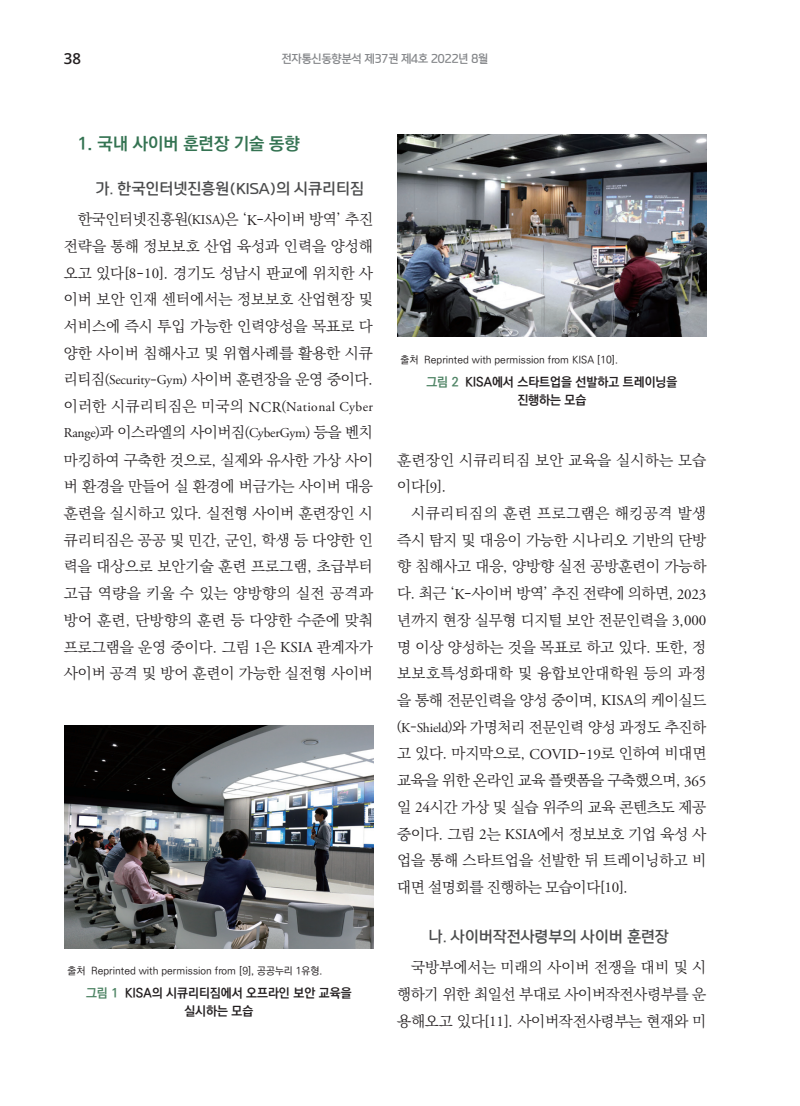
<style>
.page{position:relative;width:800px;height:1106px;background:#fff}
.page>*{position:absolute;margin:0;border:0;box-sizing:border-box;transform-origin:0 0}
._1{font:700 17.25px "Ko Pub Dotum";letter-spacing:-.01em;color:#347352}
._2단본문{font:300 15px/26.7px "Ko Pub Batang";letter-spacing:-.005em;color:#231f20;text-align:justify}
._2단본문-2{font:300 15px/26.7px "Ko Pub Batang";letter-spacing:.015em;color:#231f20}
.t1{font:600 15px "Open Sans";color:#231f20}
.가{font:14.7px "paybooc OTF Bold";letter-spacing:.02em;color:#4b4c4d}
._2단본문-3{font:13.5px "Adobe Garamond Pro";letter-spacing:.035em;color:#231f20}
.캡션{font:700 12.75px "Ko Pub Dotum";color:#231f20}
.t2{font:10.95px "paybooc OTF Bold";color:#848689}
.캡션출처{font:500 10.2px "Ko Pub Dotum";color:#231f20}
.s1{font-size:13.65px}
.s2{font-size:13.5px}
.s3{font-family:"Adobe Garamond Pro";font-weight:400;font-size:13.5px}
.s4{font-family:"Adobe Garamond Pro";font-weight:400}
.s5{font-family:"Ko Pub Batang";font-weight:300;font-size:15px}
.s6{font-size:15px}
.s7{font-family:"Ko Pub Batang";font-weight:300}
.s8{color:#4f8465}
</style>
<div class="page">
<img style="left:64px;top:725px;width:309px;height:224px">
<img style="left:397px;top:134px;width:309px;height:203px">
<p class="t1" style="left:64px;top:48px;width:19px">38</p>
<p class="t2" style="left:282px;top:52px;width:208px">전자통신동향분석 제37권 제4호 2022년 8월</p>
<p class="_1" style="left:78px;top:135px;width:223px">1. 국내 사이버 훈련장 기술 동향</p>
<p class="가" style="left:96px;top:179px;width:270px">가. 한국인터넷진흥원<span class="s1">(KISA)</span>의 시큐리티짐</p>
<p class="_2단본문" style="left:64px;top:207px;width:310px;text-indent:14px">한국인터넷진흥원<span class="s2">(</span><span class="s3">KISA</span><span class="s2">)</span>은 ‘<span class="s4">K</span>-사이버 방역’ 추진 전략을 통해 정보보호 산업 육성과 인력을 양성해 오고 있다[<span class="s4">8</span>-<span class="s4">10</span>]. 경기도 성남시 판교에 위치한 사 이버 보안 인재 센터에서는 정보보호 산업현장 및 서비스에 즉시 투입 가능한 인력양성을 목표로 다 양한 사이버 침해사고 및 위협사례를 활용한 시큐 리티짐<span class="s2">(</span><span class="s3">Security</span><span class="s2">-</span><span class="s3">Gym</span><span class="s2">)</span> 사이버 훈련장을 운영 중이다.</p>
<p class="_2단본문-3" style="left:64px;top:399px;width:310px"><span class="s5">이러한 시큐리티짐은 미국의</span> <span class="s6">NCR</span><span class="s7">(</span>National Cyber</p>
<p class="_2단본문" style="left:64px;top:420px;width:310px"><span class="s3">Range</span><span class="s2">)</span>과 이스라엘의 사이버짐<span class="s2">(</span><span class="s3">CyberGym</span><span class="s2">)</span> 등을 벤치 마킹하여 구축한 것으로, 실제와 유사한 가상 사이 버 환경을 만들어 실 환경에 버금가는 사이버 대응 훈련을 실시하고 있다. 실전형 사이버 훈련장인 시 큐리티짐은 공공 및 민간, 군인, 학생 등 다양한 인 력을 대상으로 보안기술 훈련 프로그램, 초급부터 고급 역량을 키울 수 있는 양방향의 실전 공격과 방어 훈련, 단방향의 훈련 등 다양한 수준에 맞춰 프로그램을 운영 중이다. 그림 <span class="s4">1</span>은 <span class="s4">KSIA</span> 관계자가 사이버 공격 및 방어 훈련이 가능한 실전형 사이버</p>
<p class="캡션출처" style="left:67px;top:965px;width:256px">출처 Reprinted with permission from [9], 공공누리 1유형.</p>
<p class="캡션" style="left:86px;top:986px;width:267px"><span class="s8">그림 1</span> KISA의 시큐리티짐에서 오프라인 보안 교육을</p>
<p class="캡션" style="left:184px;top:1004px;width:70px">실시하는 모습</p>
<p class="캡션출처" style="left:400px;top:354px;width:219px">출처 Reprinted with permission from KISA [10].</p>
<p class="캡션" style="left:426px;top:376px;width:252px"><span class="s8">그림 2</span> KISA에서 스타트업을 선발하고 트레이닝을</p>
<p class="캡션" style="left:517px;top:394px;width:70px">진행하는 모습</p>
<p class="_2단본문-2" style="left:397px;top:447px;width:310px">훈련장인 시큐리티짐 보안 교육을 실시하는 모습 이다[<span class="s4">9</span>].</p>
<p class="_2단본문" style="left:397px;top:500px;width:310px;text-indent:14px">시큐리티짐의 훈련 프로그램은 해킹공격 발생 즉시 탐지 및 대응이 가능한 시나리오 기반의 단방 향 침해사고 대응, 양방향 실전 공방훈련이 가능하 다. 최근 ‘<span class="s4">K</span>-사이버 방역’ 추진 전략에 의하면, <span class="s4">2023 </span>년까지 현장 실무형 디지털 보안 전문인력을 <span class="s4">3</span>,<span class="s4">000 </span>명 이상 양성하는 것을 목표로 하고 있다. 또한, 정 보보호특성화대학 및 융합보안대학원 등의 과정 을 통해 전문인력을 양성 중이며, <span class="s4">KISA</span>의 케이실드 <span class="s2">(</span><span class="s3">K</span><span class="s2">-</span><span class="s3">Shield</span><span class="s2">)</span>와 가명처리 전문인력 양성 과정도 추진하 고 있다. 마지막으로, <span class="s4">COVID</span>-<span class="s4">19</span>로 인하여 비대면 교육을 위한 온라인 교육 플랫폼을 구축했으며, <span class="s4">365 </span>일 <span class="s4">24</span>시간 가상 및 실습 위주의 교육 콘텐츠도 제공 중이다. 그림 <span class="s4">2</span>는 <span class="s4">KSIA</span>에서 정보보호 기업 육성 사 업을 통해 스타트업을 선발한 뒤 트레이닝하고 비 대면 설명회를 진행하는 모습이다[<span class="s4">10</span>].</p>
<p class="가" style="left:429px;top:927px;width:241px">나. 사이버작전사령부의 사이버 훈련장</p>
<p class="_2단본문" style="left:397px;top:954px;width:310px;text-indent:14px">국방부에서는 미래의 사이버 전쟁을 대비 및 시 행하기 위한 최일선 부대로 사이버작전사령부를 운 용해오고 있다[<span class="s4">11</span>]. 사이버작전사령부는 현재와 미</p>
</div>
